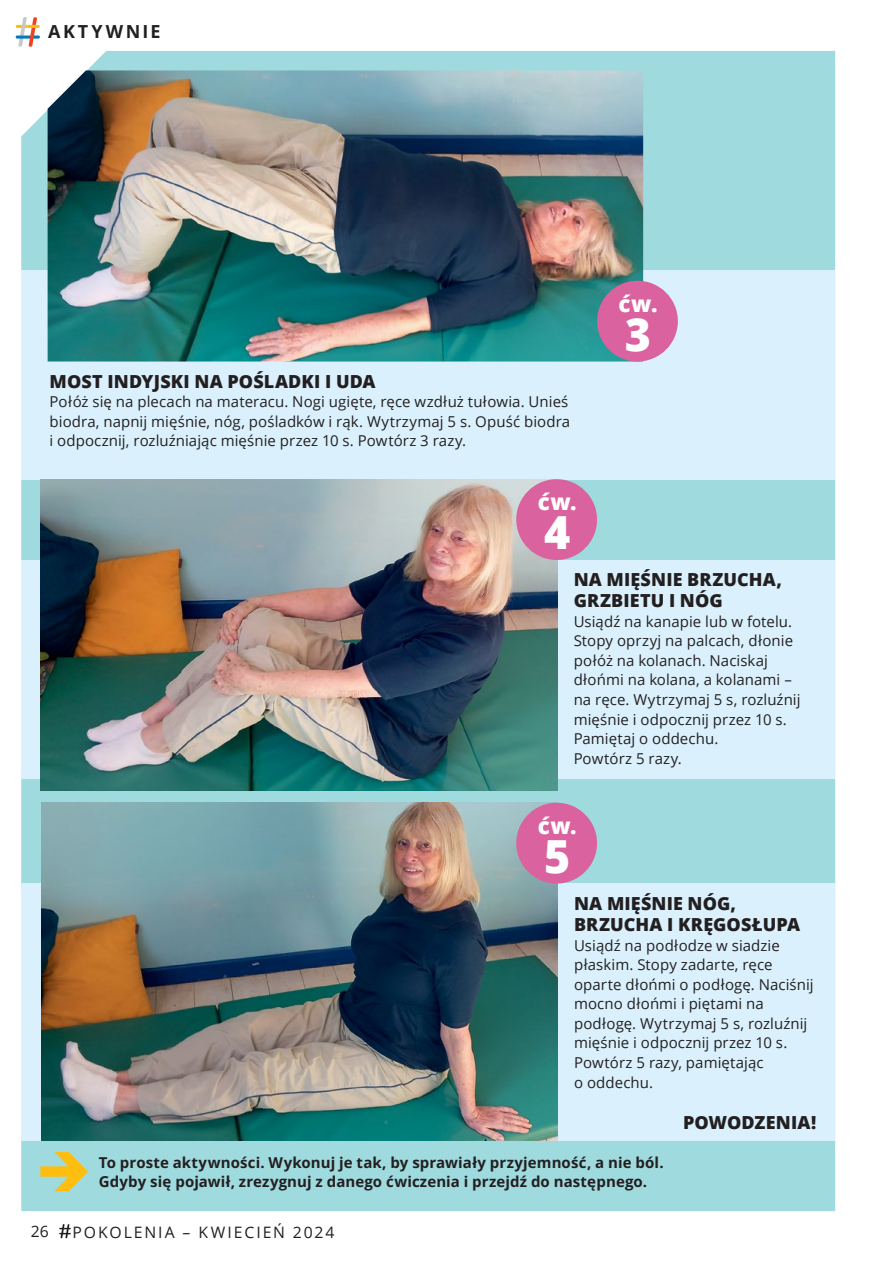
<style>
.page{position:relative;width:893px;height:1263px;background:#fff}
.page>*{position:absolute;margin:0;border:0;box-sizing:border-box;transform-origin:0 0}
.t1{font:800 45.6px "Open Sans";color:#fff}
.t2{font:800 22.8px "Open Sans";color:#fff}
.Opis_cwiczenie_nazwa{font:800 18px/21px "Open Sans";letter-spacing:.005em;color:#231f20}
.t3{font:700 18px "Open Sans";letter-spacing:.135em;color:#231f20}
.t4{font:15.75px "Open Sans";letter-spacing:.12em;color:#231f20}
.Opis_cwiczenie{font:15px/19.5px "Open Sans";letter-spacing:.005em;color:#231f20}
.Opis_cwiczenie_Bold{font:700 15px/19.5px "Open Sans";letter-spacing:.01em;color:#231f20}
</style>
<div class="page">
<div style="left:21px;top:51px;width:814px;height:1160px;background:#9fdade"></div>
<div style="left:21px;top:270px;width:814px;height:209px;background:#daf1fd"></div>
<div style="left:21px;top:883px;width:814px;height:258px;background:#daf1fd"></div>
<div style="left:21px;top:560px;width:814px;height:218px;background:#daf1fd"></div>
<img style="left:41px;top:803px;width:516px;height:338px">
<img style="left:48px;top:70px;width:595px;height:291px">
<img style="left:41px;top:479px;width:516px;height:311px">
<div style="left:516px;top:479px;width:81px;height:81px;background:#da629e;border-radius:50%"></div>
<div style="left:516px;top:803px;width:81px;height:80px;background:#da629e;border-radius:50%"></div>
<div style="left:597px;top:281px;width:81px;height:80px;background:#da629e;border-radius:50%"></div>
<svg style="left:40px;top:1152px;width:48px;height:39px;background:#cbcc7c"></svg>
<svg style="left:16px;top:17px;width:24px;height:30px"></svg>
<svg style="left:59px;top:1224px;width:12px;height:14px"></svg>
<p class="t3" style="left:48px;top:19px;width:114px">AKTYWNIE</p>
<h2 class="Opis_cwiczenie_nazwa" style="left:50px;top:369px;width:328px">MOST INDYJSKI NA POŚLADKI I UDA</h2>
<p class="Opis_cwiczenie" style="left:50px;top:391px;width:522px;text-align:justify">Połóż się na plecach na materacu. Nogi ugięte, ręce wzdłuż tułowia. Unieś biodra, napnij mięśnie, nóg, pośladków i rąk. Wytrzymaj 5 s. Opuść biodra i odpocznij, rozluźniając mięśnie przez 10 s. Powtórz 3 razy.</p>
<h2 class="t2" style="left:538px;top:485px;width:40px">ćw.</h2>
<h1 class="t1" style="left:544px;top:498px;width:28px">4</h1>
<h2 class="t2" style="left:619px;top:286px;width:40px">ćw.</h2>
<h1 class="t1" style="left:625px;top:300px;width:28px">3</h1>
<h2 class="Opis_cwiczenie_nazwa" style="left:574px;top:568px;width:210px">NA MIĘŚNIE BRZUCHA,<br>GRZBIETU I NÓG</h2>
<p class="Opis_cwiczenie" style="left:574px;top:611px;width:228px">Usiądź na kanapie lub w fotelu.<br>Stopy oprzyj na palcach, dłonie połóż na kolanach. Naciskaj dłońmi na kolana, a kolanami – na ręce. Wytrzymaj 5 s, rozluźnij mięśnie i odpocznij przez 10 s.<br>Pamiętaj o oddechu.<br>Powtórz 5 razy.</p>
<h2 class="t2" style="left:538px;top:808px;width:40px">ćw.</h2>
<h1 class="t1" style="left:544px;top:822px;width:28px">5</h1>
<h2 class="Opis_cwiczenie_nazwa" style="left:574px;top:892px;width:228px">NA MIĘŚNIE NÓG,<br>BRZUCHA I KRĘGOSŁUPA</h2>
<p class="Opis_cwiczenie" style="left:574px;top:935px;width:241px">Usiądź na podłodze w siadzie płaskim. Stopy zadarte, ręce oparte dłońmi o podłogę. Naciśnij mocno dłońmi i piętami na podłogę. Wytrzymaj 5 s, rozluźnij mięśnie i odpocznij przez 10 s.<br>Powtórz 5 razy, pamiętając<br>o oddechu.</p>
<p class="Opis_cwiczenie_nazwa" style="left:683px;top:1111px;width:135px">POWODZENIA!</p>
<p class="Opis_cwiczenie_Bold" style="left:99px;top:1152px;width:566px">To proste aktywności. Wykonuj je tak, by sprawiały przyjemność, a nie ból.<br>Gdyby się pojawił, zrezygnuj z danego ćwiczenia i przejdź do następnego.</p>
<p class="t4" style="left:31px;top:1220px;width:19px">26</p>
<p class="t4" style="left:72px;top:1221px;width:263px">POKOLENIA – KWIECIEŃ 2024</p>
</div>
